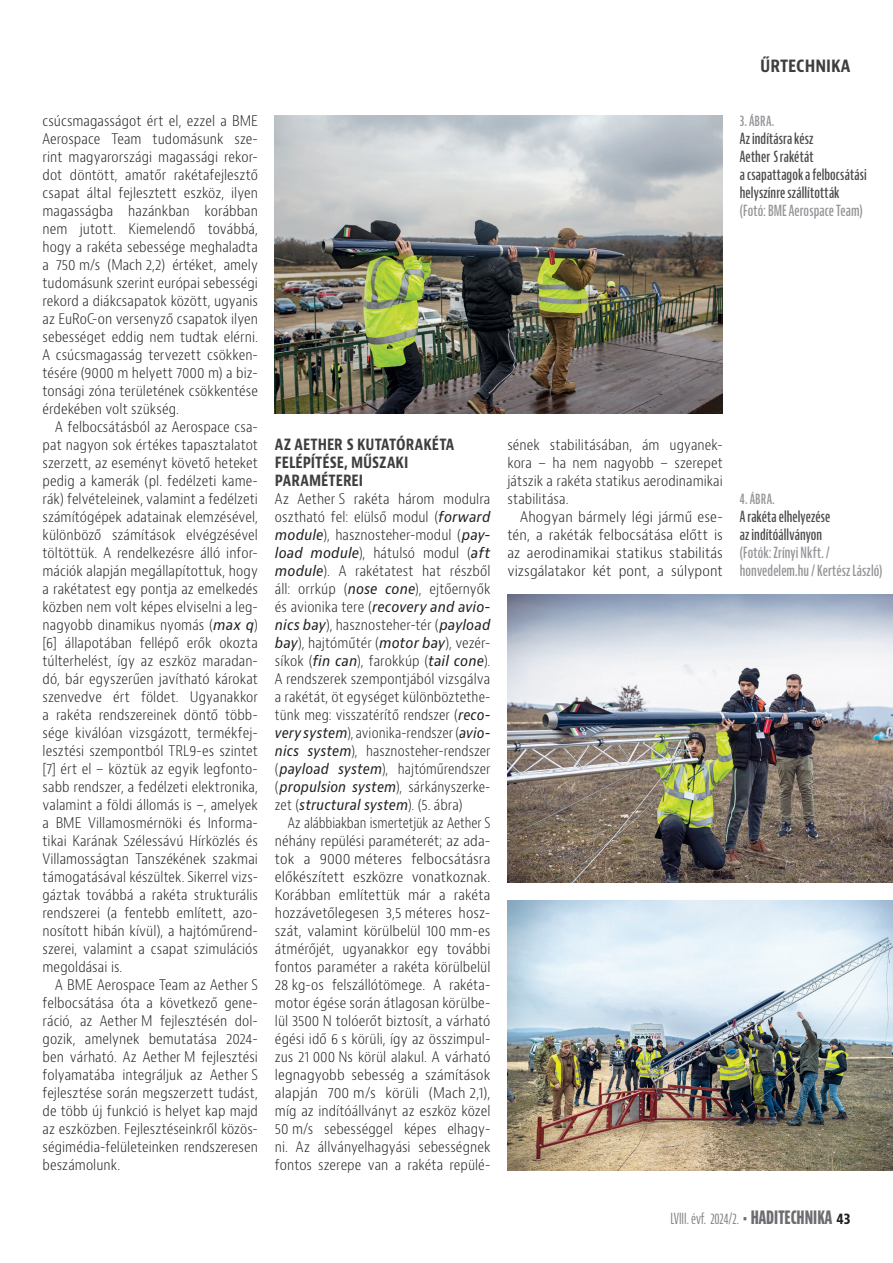
<style>
.page{position:relative;width:893px;height:1263px;background:#fff}
.page>*{position:absolute;margin:0;border:0;box-sizing:border-box;transform-origin:0 0}
.t1{font:700 condensed 18px "Bernino Sans";color:#3e3e3f}
.KÖZCÍM{font:700 condensed 16.5px/18px "Bernino Sans";color:#3e3e3f;scale:.96 1}
.kepala_jobb{font:600 extra-condensed 15px/18px "Bernino Sans";letter-spacing:.01em;color:#4b4c4d}
.kepala_jobb-2{font:600 extra-condensed 15px/18px "Bernino Sans";letter-spacing:.005em;color:#939598}
.t2{font:extra-condensed 15px "Bernino Sans";letter-spacing:-.005em;color:#808285}
.kenyér{font:300 condensed 14.25px/18px "Bernino Sans";letter-spacing:.005em;color:#231f20;text-align:justify;scale:.96 1}
.kenyér-2{font:300 condensed 14.25px/18px "Bernino Sans";letter-spacing:.005em;color:#231f20;text-align:justify;scale:.89 1}
.kenyer_tompa{font:300 condensed 14.25px/18px "Bernino Sans";color:#231f20;text-align:justify;scale:.96 1}
.kenyér-3{font:300 condensed 14.25px/18px "Bernino Sans";letter-spacing:.005em;color:#231f20;text-align:justify}
.s1{font-weight:400;font-style:italic;font-stretch:normal}
.s2{font-weight:700;font-size:18px;color:#6c6d70}
.s3{font-weight:700;font-stretch:condensed;color:#231f20}
</style>
<div class="page">
<img style="left:275px;top:115px;width:448px;height:299px">
<img style="left:507px;top:594px;width:386px;height:288px">
<img style="left:507px;top:900px;width:386px;height:270px">
<p class="kenyér" style="left:43px;top:112px;width:226px">csúcsmagasságot ért el, ezzel a BME Aerospace Team tudomásunk sze&shy;rint magyarországi magassági rekor&shy;dot döntött, amatőr rakétafejlesztő csapat által fejlesztett eszköz, ilyen magasságba hazánkban korábban nem jutott. Kiemelendő továbbá, hogy a rakéta sebessége meghaladta a 750 m/s (Mach 2,2) értéket, amely tudomásunk szerint európai sebességi rekord a diákcsapatok között, ugyanis az EuRoC-on versenyző csapatok ilyen sebességet eddig nem tudtak elérni.<br>A csúcsmagasság tervezett csökken&shy;tésére (9000 m helyett 7000 m) a biz&shy;tonsági zóna területének csökkentése érdekében volt szükség.</p>
<p class="kenyér" style="left:43px;top:418px;width:226px;text-indent:13px">A felbocsátásból az Aerospace csa&shy;pat nagyon sok értékes tapasztalatot szerzett, az eseményt követő heteket pedig a kamerák (pl. fedélzeti kame&shy;rák) felvételeinek, valamint a fedélzeti számítógépek adatainak elemzésével, különböző számítások elvégzésével töltöttük. A rendelkezésre álló infor&shy;mációk alapján megállapítottuk, hogy a rakétatest egy pontja az emelkedés közben nem volt képes elviselni a leg&shy;nagyobb dinamikus nyomás (<span class="s1">max q</span>) [6] állapotában fellépő erők okozta túlterhelést, így az eszköz maradan&shy;dó, bár egyszerűen javítható károkat szenvedve ért földet. Ugyanakkor a rakéta rendszereinek döntő több&shy;sége kiválóan vizsgázott, termékfej&shy;lesztési szempontból TRL9-es szintet [7] ért el – köztük az egyik legfonto&shy;sabb rendszer, a fedélzeti elektronika, valamint a földi állomás is –, amelyek a BME Villamosmérnöki és Informa&shy;tikai Karának Szélessávú Hírközlés és Villamosságtan Tanszékének szakmai támogatásával készültek. Sikerrel vizs&shy;gáztak továbbá a rakéta strukturális rendszerei (a fentebb említett, azo&shy;nosított hibán kívül), a hajtóműrend&shy;szerei, valamint a csapat szimulációs megoldásai is.</p>
<p class="kenyér" style="left:43px;top:976px;width:226px;text-indent:13px">A BME Aerospace Team az Aether S felbocsátása óta a következő gene&shy;ráció, az Aether M fejlesztésén dol&shy;gozik, amelynek bemutatása 2024- ben várható. Az Aether M fejlesztési folyamatába integráljuk az Aether S fejlesztése során megszerzett tudást, de több új funkció is helyet kap majd az eszközben. Fejlesztéseinkről közös&shy;ségimédia-felületeinken rendszeresen beszámolunk.</p>
<p class="t1" style="left:760px;top:54px;width:92px">ŰRTECHNIKA</p>
<p class="kepala_jobb-2" style="left:740px;top:112px;width:36px">3. ÁBRA.</p>
<p class="kepala_jobb" style="left:740px;top:130px;width:75px">Az indításra kész</p>
<p class="kepala_jobb" style="left:740px;top:148px;width:75px">Aether S rakétát</p>
<p class="kepala_jobb" style="left:740px;top:166px;width:128px">a csapattagok a felbocsátási helyszínre szállították</p>
<p class="kepala_jobb-2" style="left:740px;top:202px;width:124px">(Fotó: BME Aerospace Team)</p>
<p class="KÖZCÍM" style="left:275px;top:435px;width:188px">AZ AETHER S KUTATÓRAKÉTA<br>FELÉPÍTÉSE, MŰSZAKI<br>PARAMÉTEREI</p>
<p class="kenyer_tompa" style="left:275px;top:490px;width:226px">Az Aether S rakéta három modulra osztható fel: elülső modul (<span class="s1">forward module</span>), hasznosteher-modul (<span class="s1">pay&shy;load module</span>), hátulsó modul (<span class="s1">aft module</span>). A rakétatest hat részből áll: orrkúp (<span class="s1">nose cone</span>), ejtőernyők és avionika tere (<span class="s1">recovery and avio&shy;nics bay</span>), hasznosteher-tér (<span class="s1">payload bay</span>), hajtóműtér (<span class="s1">motor bay</span>), vezér&shy;síkok (<span class="s1">fin can</span>), farokkúp (<span class="s1">tail cone</span>).<br>A rendszerek szempontjából vizsgálva a rakétát, öt egységet különböztethe&shy;tünk meg: visszatérítő rendszer (<span class="s1">reco&shy;very system</span>), avionika-rendszer (<span class="s1">avio&shy;nics system</span>), hasznosteher-rendszer (<span class="s1">payload system</span>), hajtóműrendszer (<span class="s1">propulsion system</span>), sárkányszerke&shy;zet (<span class="s1">structural system</span>). (5. ábra)</p>
<p class="kenyér-2" style="left:275px;top:814px;width:244px;text-indent:13px">Az alábbiakban ismertetjük az Aether S néhány repülési paraméterét; az ada&shy;tok a 9000 méteres felbocsátásra előkészített eszközre vonatkoznak.<br>Korábban említettük már a rakéta hozzávetőlegesen 3,5 méteres hos - szát, valamint körülbelül 100 mm-es átmérőjét, ugyanakkor egy további fontos paraméter a rakéta körülbelül 28 kg-os felszállótömege. A rakéta&shy;motor égése során átlagosan körülbe&shy;lül 3500 N tolóerőt biztosít, a várható égési idő 6 s körüli, így az összimpul&shy;zus 21 000 Ns körül alakul. A várható legnagyobb sebesség a számítások alapján 700 m/s körüli (Mach 2,1), míg az indítóállványt az eszköz közel 50 m/s sebességgel képes elhagy&shy;ni. Az állványelhagyási sebességnek fontos szerepe van a rakéta repülé-</p>
<p class="kenyér" style="left:507px;top:436px;width:226px">sének stabilitásában, ám ugyanek&shy;kora – ha nem nagyobb – szerepet játszik a rakéta statikus aerodinamikai stabilitása.</p>
<p class="kenyér-3" style="left:507px;top:508px;width:217px;text-indent:13px">Ahogyan bármely légi jármű ese&shy;tén, a rakéták felbocsátása előtt is az aerodinamikai statikus stabilitás vizsgálatakor két pont, a súlypont</p>
<p class="kepala_jobb-2" style="left:740px;top:490px;width:36px">4. ÁBRA.</p>
<p class="kepala_jobb" style="left:740px;top:508px;width:92px">A rakéta elhelyezése az indítóállványon</p>
<p class="kepala_jobb-2" style="left:740px;top:544px;width:144px">(Fotók: Zrínyi Nkft. / honvedelem.hu / Kertész László)</p>
<p class="t2" style="left:670px;top:1210px;width:181px">LVIII. évf. 2024/2. <span class="s2">• HADITECHNIKA</span> <span class="s3">43</span></p>
</div>
